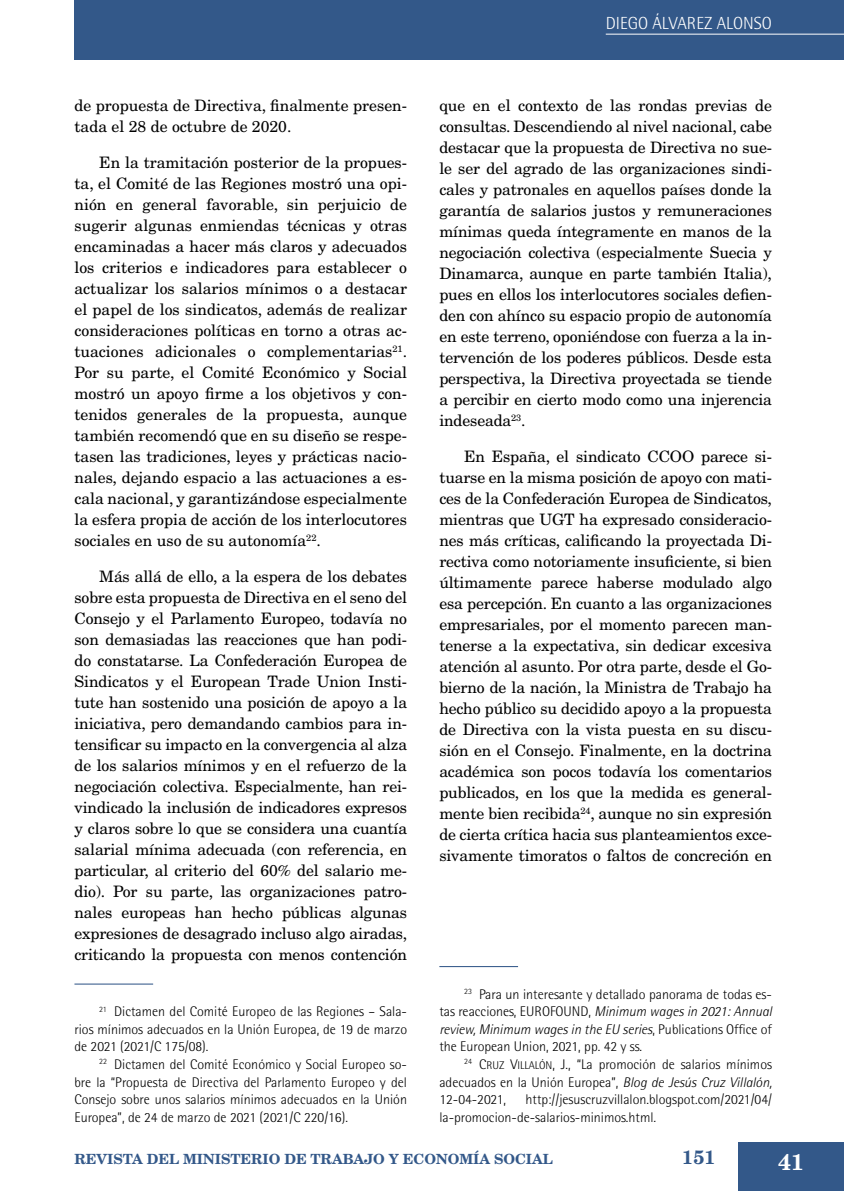
<style>
.page{position:relative;width:844px;height:1191px;background:#fff}
.page>*{position:absolute;margin:0;border:0;box-sizing:border-box;transform-origin:0 0}
.t1{font:700 22.75px "New Century Schlbk LT Std";color:#fff}
.t2{font:700 19.25px "New Century Schlbk LT Std";color:#335889}
.t3{font:300 17.5px "Rotis Semi Sans";color:#fff}
._04_TEXTO_GENERAL{font:15.75px/21px "New Century Schlbk LT Std";letter-spacing:-.01em;color:#000;text-align:justify}
._05_NOTA_PIE{font:300 14px/17.5px "Rotis Semi Sans";color:#000;text-align:justify}
.t4{font:700 14px "New Century Schlbk LT Std";color:#335889}
.s1{font-style:italic}
.s2{font-family:"Rotis Semi Sans Light SC800";font-weight:400}
.s3{font-family:"Rotis Semi Sans Light SC800";font-weight:400;font-size:11.2px}
</style>
<div class="page">
<div style="left:74px;top:0;width:769px;height:59px;background:#335889"></div>
<hr style="left:605px;top:34px;width:238px;height:1px;background:#fff">
<div style="left:738px;top:1142px;width:105px;height:49px;background:#335889"></div>
<hr style="left:74px;top:983px;width:79px;height:1px;background:#335889">
<hr style="left:439px;top:966px;width:79px;height:1px;background:#335889">
<p class="_04_TEXTO_GENERAL" style="left:74px;top:95px;width:334px">de propuesta de Directiva, finalmente presen&shy;tada el 28 de octubre de 2020.</p>
<p class="_04_TEXTO_GENERAL" style="left:74px;top:152px;width:334px;text-indent:25px">En la tramitación posterior de la propues&shy;ta, el Comité de las Regiones mostró una opi&shy;nión en general favorable, sin perjuicio de sugerir algunas enmiendas técnicas y otras encaminadas a hacer más claros y adecuados los criterios e indicadores para establecer o actualizar los salarios mínimos o a destacar el papel de los sindicatos, además de realizar consideraciones políticas en torno a otras ac&shy;tuaciones adicionales o complementarias<sup>21</sup>.<br>Por su parte, el Comité Económico y Social mostró un apoyo firme a los objetivos y con&shy;tenidos generales de la propuesta, aunque también recomendó que en su diseño se respe&shy;tasen las tradiciones, leyes y prácticas nacio&shy;nales, dejando espacio a las actuaciones a es&shy;cala nacional, y garantizándose especialmente la esfera propia de acción de los interlocutores sociales en uso de su autonomía<sup>22</sup>.</p>
<p class="_04_TEXTO_GENERAL" style="left:74px;top:565px;width:334px;text-indent:25px">Más allá de ello, a la espera de los debates sobre esta propuesta de Directiva en el seno del Consejo y el Parlamento Europeo, todavía no son demasiadas las reacciones que han podi&shy;do constatarse. La Confederación Europea de Sindicatos y el European Trade Union Insti&shy;tute han sostenido una posición de apoyo a la iniciativa, pero demandando cambios para in&shy;tensificar su impacto en la convergencia al alza de los salarios mínimos y en el refuerzo de la negociación colectiva. Especialmente, han rei&shy;vindicado la inclusión de indicadores expresos y claros sobre lo que se considera una cuantía salarial mínima adecuada (con referencia, en particular, al criterio del 60% del salario me&shy;dio). Por su parte, las organizaciones patro&shy;nales europeas han hecho públicas algunas expresiones de desagrado incluso algo airadas, criticando la propuesta con menos contención</p>
<p class="_05_NOTA_PIE" style="left:74px;top:1003px;width:334px;text-indent:25px"><sup>21</sup> Dictamen del Comité Europeo de las Regiones – Sala&shy;rios mínimos adecuados en la Unión Europea, de 19 de marzo de 2021 (2021/C 175/08).</p>
<p class="_05_NOTA_PIE" style="left:74px;top:1055px;width:334px;text-indent:25px"><sup>22</sup> Dictamen del Comité Económico y Social Europeo so&shy;bre la “Propuesta de Directiva del Parlamento Europeo y del Consejo sobre unos salarios mínimos adecuados en la Unión Europea”, de 24 de marzo de 2021 (2021/C 220/16).</p>
<p class="t3" style="left:605px;top:13px;width:168px">DIEGO ÁLVAREZ ALONSO</p>
<p class="_04_TEXTO_GENERAL" style="left:439px;top:95px;width:334px">que en el contexto de las rondas previas de consultas. Descendiendo al nivel nacional, cabe destacar que la propuesta de Directiva no sue&shy;le ser del agrado de las organizaciones sindi&shy;cales y patronales en aquellos países donde la garantía de salarios justos y remuneraciones mínimas queda íntegramente en manos de la negociación colectiva (especialmente Suecia y Dinamarca, aunque en parte también Italia), pues en ellos los interlocutores sociales defien&shy;den con ahínco su espacio propio de autonomía en este terreno, oponiéndose con fuerza a la in&shy;tervención de los poderes públicos. Desde esta perspectiva, la Directiva proyectada se tiende a percibir en cierto modo como una injerencia indeseada<sup>23</sup>.</p>
<p class="_04_TEXTO_GENERAL" style="left:439px;top:446px;width:334px;text-indent:25px">En España, el sindicato CCOO parece si&shy;tuarse en la misma posición de apoyo con mati&shy;ces de la Confederación Europea de Sindicatos, mientras que UGT ha expresado consideracio&shy;nes más críticas, calificando la proyectada Di&shy;rectiva como notoriamente insuficiente, si bien últimamente parece haberse modulado algo esa percepción. En cuanto a las organizaciones empresariales, por el momento parecen man&shy;tenerse a la expectativa, sin dedicar excesiva atención al asunto. Por otra parte, desde el Go&shy;bierno de la nación, la Ministra de Trabajo ha hecho público su decidido apoyo a la propuesta de Directiva con la vista puesta en su discu&shy;sión en el Consejo. Finalmente, en la doctrina académica son pocos todavía los comentarios publicados, en los que la medida es general&shy;mente bien recibida<sup>24</sup>, aunque no sin expresión de cierta crítica hacia sus planteamientos exce&shy;sivamente timoratos o faltos de concreción en</p>
<p class="_05_NOTA_PIE" style="left:439px;top:985px;width:334px;text-indent:25px"><sup>23</sup> Para un interesante y detallado panorama de todas es&shy;tas reacciones, EUROFOUND, <span class="s1">Minimum wages in 2021: Annual review, Minimum wages in the EU series</span>, Publications Office of the European Union, 2021, pp. 42 y ss.</p>
<p class="_05_NOTA_PIE" style="left:439px;top:1055px;width:334px;text-indent:25px"><sup>24</sup> <span class="s2">C</span><span class="s3">RUZ</span> <span class="s2">V</span><span class="s3">ILLALÓN</span>, J., “La promoción de salarios mínimos adecuados en la Unión Europea”, <span class="s1">Blog de Jesús Cruz Villalón, </span>12-04-2021,</p>
<p class="_05_NOTA_PIE" style="left:439px;top:1090px;width:334px;text-indent:86px">http://jesuscruzvillalon.blogspot.com/2021/04/ la-promocion-de-salarios-minimos.html<span class="s1">.</span></p>
<p class="t4" style="left:74px;top:1149px;width:480px">REVISTA DEL MINISTERIO DE TRABAJO Y ECONOMÍA SOCIAL</p>
<p class="t2" style="left:682px;top:1144px;width:35px">151</p>
<h1 class="t1" style="left:777px;top:1147px;width:28px">41</h1>
</div>
